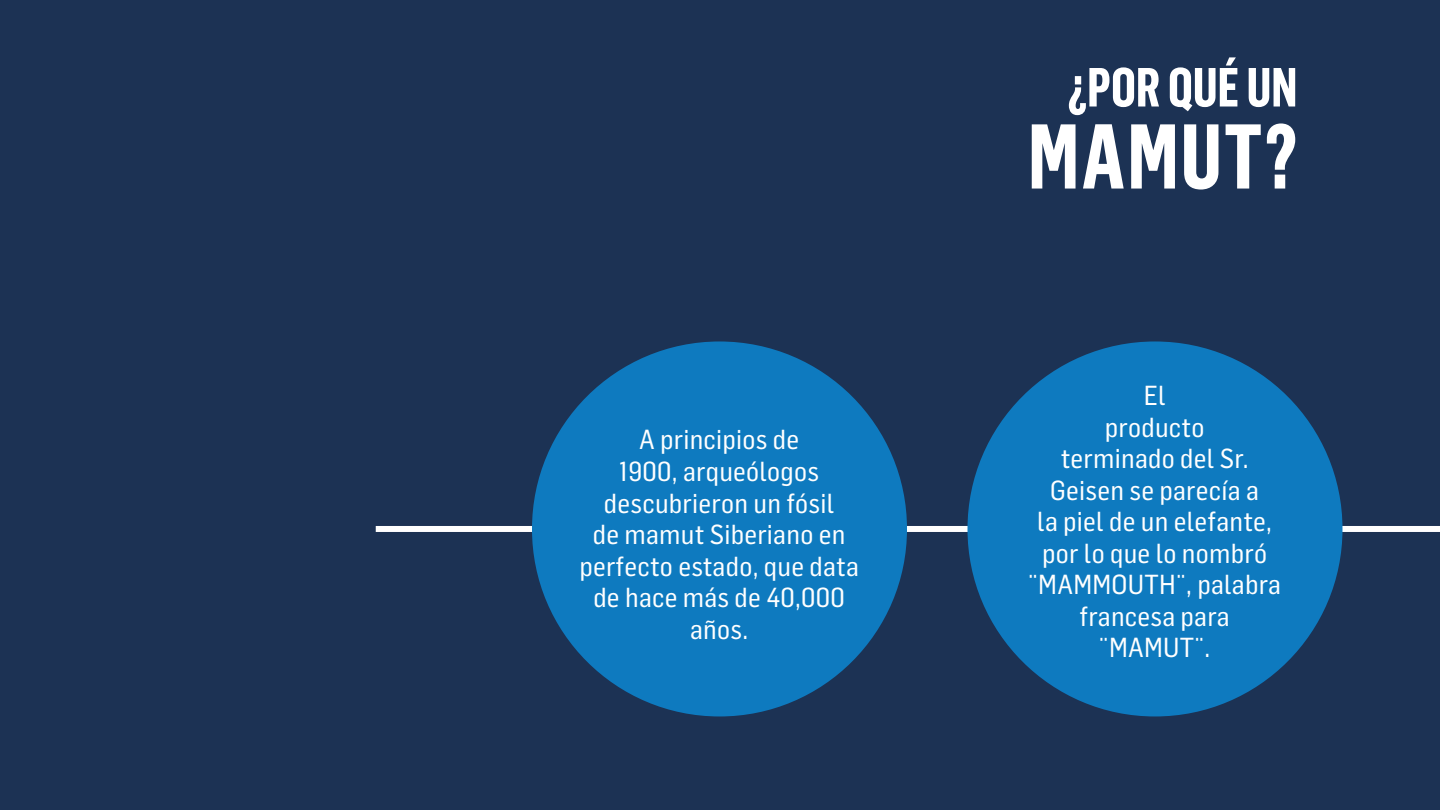
<style>
.page{position:relative;width:1440px;height:810px;background:#1c3254}
.page>*{position:absolute;margin:0;border:0;box-sizing:border-box;transform-origin:0 0}
.t1{font:700 90px "Flama Condensed";letter-spacing:.025em;color:#fff;scale:.95 1}
.t2{font:700 54px "Flama Condensed";color:#fff;scale:.95 1}
.t3{font:27px/31.5px "Flama Semicondensed Basic";letter-spacing:.01em;color:#fff;text-align:center}
</style>
<div class="page">
<div style="left:376px;top:526px;width:1064px;height:6px;background:#fff"></div>
<div style="left:532px;top:341px;width:375px;height:375px;background:#0e7abf;border-radius:50%"></div>
<div style="left:968px;top:341px;width:375px;height:375px;background:#0e7abf;border-radius:50%"></div>
<p class="t3" style="left:579px;top:423px;width:281px">A principios de<br>1900, arqueólogos descubrieron un fósil<br>de mamut Siberiano en perfecto estado, que data de hace más de 40,000 años.</p>
<h2 class="t2" style="left:1067px;top:53px;width:244px">¿POR QUÉ UN</h2>
<h1 class="t1" style="left:1028px;top:99px;width:285px">MAMUT?</h1>
<p class="t3" style="left:1028px;top:379px;width:254px">El<br>producto<br>terminado del Sr.<br>Geisen se parecía a<br>la piel de un elefante, por lo que lo nombró ¨MAMMOUTH¨, palabra francesa para ¨MAMUT¨.</p>
</div>
